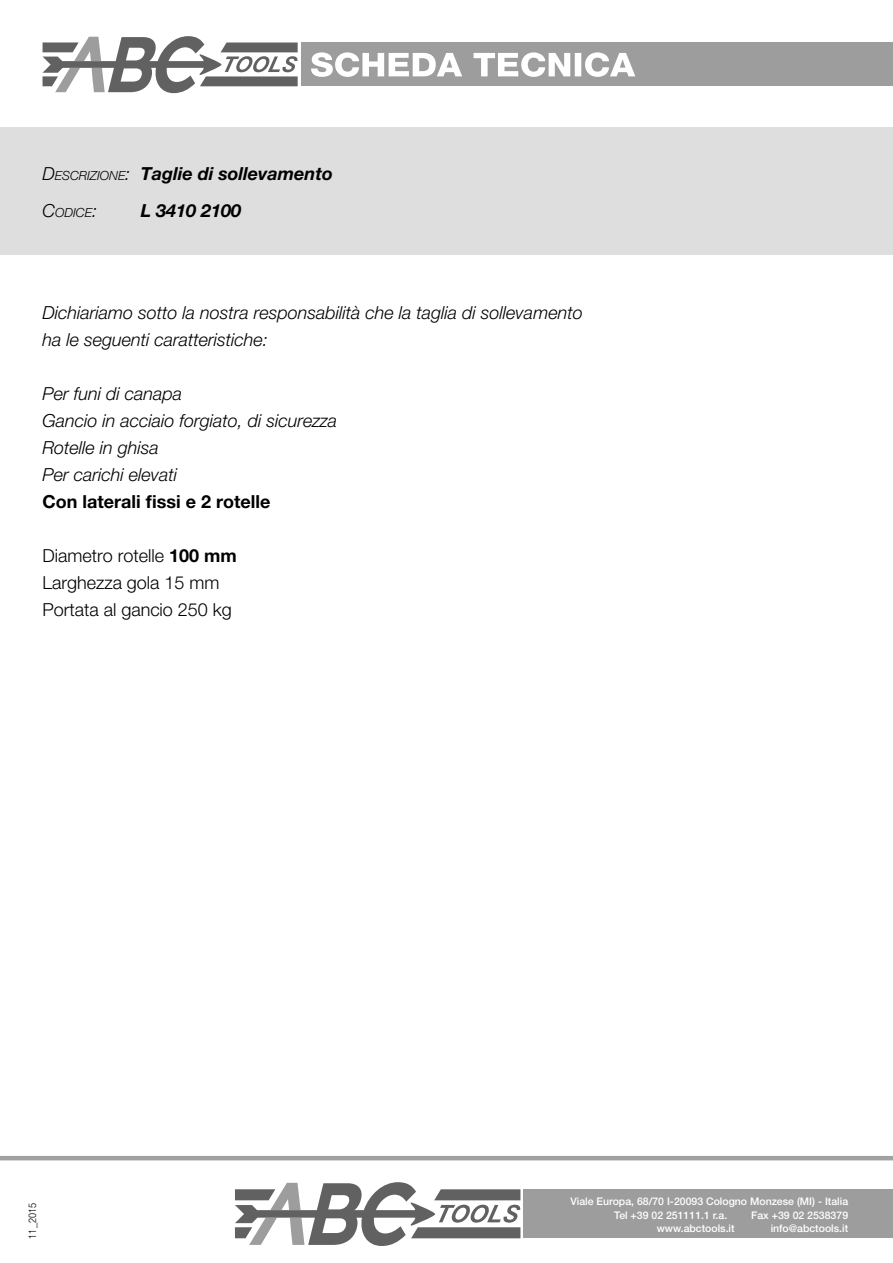
<style>
.page{position:relative;width:893px;height:1263px;background:#fff}
.page>*{position:absolute;margin:0;border:0;box-sizing:border-box;transform-origin:0 0}
.t1{font:italic 300 18px/27px "Helvetica Amos";color:#000}
.t2{font:300 18px/27px "Helvetica Amos";color:#000}
.t3{font:italic 700 18px/37.5px "Helvetica Amos";color:#000}
.t4{font:700 18px "Helvetica Amos";color:#000}
.t5{font:italic 300 12.6px "Helvetica Amos";color:#000}
.t6{font:500 10.5px/13.5px "Helvetica Neue";color:#fff}
.t7{font:300 10.5px "Helvetica Amos Cond";color:#000}
.s1{font-weight:300}
.s2{font-weight:300;font-size:12.6px}
.s3{font-size:18px}
.s4{font-weight:700}
</style>
<div class="page">
<svg style="left:43px;top:36px;width:255px;height:57px"></svg>
<div style="left:301px;top:43px;width:592px;height:43px;background:#9d9d9d"></div>
<svg style="left:235px;top:1182px;width:285px;height:64px"></svg>
<div style="left:523px;top:1189px;width:370px;height:49px;background:#9d9d9d"></div>
<div style="left:0;top:128px;width:893px;height:127px;background:#dedede"></div>
<hr style="left:0;top:1156px;width:893px;height:4px;background:#a1a1a1">
<svg style="left:311px;top:52px;width:324px;height:25px"></svg>
<p class="t3" style="left:43px;top:155px;width:292px"><span class="s1">D</span><span class="s2">ESCRIZIONE</span><span class="s1">:</span> Taglie di sollevamento</p>
<p class="t5" style="left:43px;top:206px;width:56px"><span class="s3">C</span>ODICE<span class="s3">:</span></p>
<p class="t3" style="left:141px;top:192px;width:102px">L 3410 2100</p>
<p class="t3" style="left:141px;top:155px;width:120px">X<br>X XXXX XXXX</p>
<p class="t1" style="left:43px;top:299px;width:542px">Dichiariamo sotto la nostra responsabilità che la taglia di sollevamento ha le seguenti caratteristiche:</p>
<p class="t1" style="left:43px;top:380px;width:296px">Per funi di canapa<br>Gancio in acciaio forgiato, di sicurezza<br>Rotelle in ghisa<br>Per carichi elevati</p>
<p class="t4" style="left:43px;top:491px;width:229px">Con laterali fissi e 2 rotelle</p>
<p class="t2" style="left:43px;top:542px;width:196px">Diametro rotelle <span class="s4">100 mm<br></span>Larghezza gola 15 mm<br>Portata al gancio 250 kg</p>
<p class="t7" style="left:26px;top:1238px;width:37px;rotate:-90deg">11_2015</p>
<p class="t6" style="left:614px;top:1194px;width:235px;text-indent:-44px">Viale Europa, 68/70 I-20093 Cologno Monzese (MI) - Italia<br>Tel +39 02 251111.1 r.a.</p>
<p class="t6" style="left:751px;top:1208px;width:98px">Fax +39 02 2538379</p>
<p class="t6" style="left:657px;top:1221px;width:79px">www.abctools.it</p>
<p class="t6" style="left:771px;top:1221px;width:79px">info@abctools.it</p>
</div>
